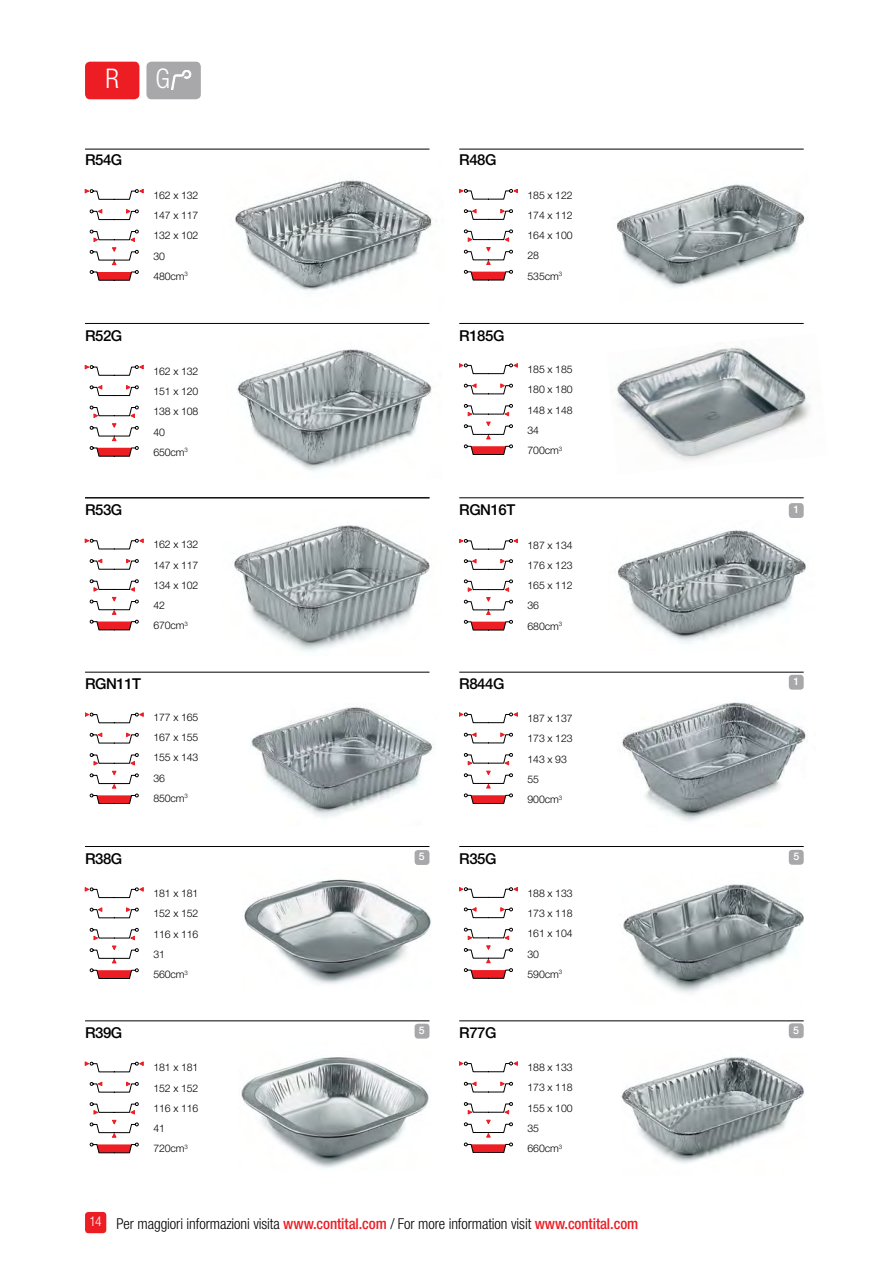
<style>
.page{position:relative;width:893px;height:1263px;background:#fff}
.page>*{position:absolute;margin:0;border:0;box-sizing:border-box;transform-origin:0 0}
.t1{font:300 condensed 27.15px "Helvetica Neue LT Std";color:#fff}
.t2{font:300 condensed 15px "Helvetica Neue LT Std";letter-spacing:-.005em;color:#000}
.t3{font:500 15px "Helvetica Neue LT Std";letter-spacing:-.03em;color:#000}
.t4{font:300 condensed 13.5px "Helvetica Neue LT Std";color:#fff}
.t5{font:300 10.5px/20.2px "Helvetica Neue LT Std";letter-spacing:-.01em;color:#000}
.t6{font:500 10.5px "Helvetica Neue LT Std";color:#fff}
.s1{font-weight:500;color:#ed1d24}
</style>
<div class="page">
<div style="left:85px;top:1212px;width:21px;height:21px;background:#ed1d24;border-radius:3px"></div>
<div style="left:146px;top:62px;width:55px;height:37px;background:#a8a8aa;border-radius:5px"></div>
<div style="left:85px;top:62px;width:54px;height:37px;background:#ed1d24;border-radius:5px"></div>
<svg style="left:171px;top:70px;width:20px;height:20px"></svg>
<img style="left:616px;top:184px;width:192px;height:104px">
<img style="left:618px;top:529px;width:188px;height:114px">
<img style="left:616px;top:346px;width:194px;height:115px">
<img style="left:250px;top:707px;width:185px;height:111px">
<img style="left:244px;top:863px;width:188px;height:121px">
<img style="left:241px;top:1057px;width:188px;height:111px">
<hr style="left:85px;top:149px;width:344px;height:1px;background:#000">
<hr style="left:85px;top:323px;width:344px;height:1px;background:#000">
<hr style="left:85px;top:672px;width:344px;height:1px;background:#000">
<hr style="left:85px;top:846px;width:344px;height:1px;background:#000">
<hr style="left:85px;top:1020px;width:344px;height:1px;background:#000">
<svg style="left:85px;top:713px;width:58px;height:91px"></svg>
<svg style="left:85px;top:887px;width:58px;height:92px"></svg>
<svg style="left:459px;top:189px;width:59px;height:91px"></svg>
<svg style="left:459px;top:363px;width:59px;height:92px"></svg>
<svg style="left:459px;top:539px;width:59px;height:91px"></svg>
<div style="left:415px;top:850px;width:14px;height:15px;background:#a8a8aa;border-radius:3px"></div>
<div style="left:789px;top:503px;width:15px;height:15px;background:#a8a8aa;border-radius:3px"></div>
<hr style="left:85px;top:497px;width:344px;height:1px;background:#000">
<svg style="left:85px;top:1061px;width:58px;height:76px"></svg>
<svg style="left:90px;top:1143px;width:49px;height:10px"></svg>
<img style="left:622px;top:702px;width:185px;height:119px">
<img style="left:623px;top:884px;width:181px;height:109px">
<img style="left:622px;top:1057px;width:183px;height:106px">
<hr style="left:459px;top:149px;width:345px;height:1px;background:#000">
<hr style="left:459px;top:323px;width:345px;height:1px;background:#000">
<hr style="left:459px;top:497px;width:345px;height:1px;background:#000">
<svg style="left:459px;top:712px;width:59px;height:92px"></svg>
<svg style="left:459px;top:887px;width:59px;height:91px"></svg>
<svg style="left:459px;top:1061px;width:59px;height:92px"></svg>
<div style="left:789px;top:675px;width:15px;height:15px;background:#a8a8aa;border-radius:3px"></div>
<div style="left:789px;top:1023px;width:15px;height:15px;background:#a8a8aa;border-radius:3px"></div>
<hr style="left:459px;top:672px;width:345px;height:1px;background:#000">
<hr style="left:459px;top:846px;width:345px;height:1px;background:#000">
<hr style="left:459px;top:1020px;width:345px;height:1px;background:#000">
<img style="left:237px;top:349px;width:195px;height:122px">
<img style="left:234px;top:525px;width:196px;height:127px">
<svg style="left:85px;top:365px;width:58px;height:91px"></svg>
<svg style="left:85px;top:539px;width:58px;height:75px"></svg>
<svg style="left:90px;top:620px;width:49px;height:10px"></svg>
<div style="left:415px;top:1024px;width:14px;height:14px;background:#a8a8aa;border-radius:3px"></div>
<div style="left:789px;top:850px;width:15px;height:15px;background:#a8a8aa;border-radius:3px"></div>
<img style="left:235px;top:179px;width:198px;height:112px">
<svg style="left:85px;top:189px;width:58px;height:91px"></svg>
<h1 class="t1" style="left:105px;top:62px;width:15px">R</h1>
<h1 class="t1" style="left:156px;top:62px;width:16px">G</h1>
<h2 class="t3" style="left:85px;top:151px;width:39px">R54G</h2>
<h2 class="t3" style="left:459px;top:151px;width:39px">R48G</h2>
<p class="t5" style="left:153px;top:185px;width:47px">162 x 132<br>147 x 117<br>132 x 102<br>30<br>480cm<sup>3</sup></p>
<p class="t5" style="left:527px;top:184px;width:47px">185 x 122<br>174 x 112<br>164 x 100<br>28<br>535cm<sup>3</sup></p>
<h2 class="t3" style="left:85px;top:327px;width:39px">R52G</h2>
<h2 class="t3" style="left:459px;top:327px;width:47px">R185G</h2>
<p class="t5" style="left:153px;top:361px;width:47px">162 x 132<br>151 x 120<br>138 x 108<br>40<br>650cm<sup>3</sup></p>
<p class="t5" style="left:527px;top:359px;width:47px">185 x 185<br>180 x 180<br>148 x 148<br>34<br>700cm<sup>3</sup></p>
<h2 class="t3" style="left:85px;top:500px;width:39px">R53G</h2>
<h2 class="t3" style="left:459px;top:501px;width:58px">RGN16T</h2>
<p class="t5" style="left:153px;top:534px;width:47px">162 x 132<br>147 x 117<br>134 x 102<br>42<br>670cm<sup>3</sup></p>
<p class="t5" style="left:527px;top:534px;width:47px">187 x 134<br>176 x 123<br>165 x 112<br>36<br>680cm<sup>3</sup></p>
<h2 class="t3" style="left:85px;top:674px;width:58px">RGN11T</h2>
<h2 class="t3" style="left:459px;top:675px;width:47px">R844G</h2>
<p class="t5" style="left:153px;top:707px;width:47px">177 x 165<br>167 x 155<br>155 x 143<br>36<br>850cm<sup>3</sup></p>
<p class="t5" style="left:527px;top:708px;width:47px">187 x 137<br>173 x 123<br>143 x 93<br>55<br>900cm<sup>3</sup></p>
<h2 class="t3" style="left:85px;top:849px;width:39px">R38G</h2>
<p class="t6" style="left:419px;top:850px;width:7px">5</p>
<h2 class="t3" style="left:459px;top:849px;width:39px">R35G</h2>
<p class="t5" style="left:153px;top:883px;width:47px">181 x 181<br>152 x 152<br>116 x 116<br>31<br>560cm<sup>3</sup></p>
<p class="t5" style="left:527px;top:883px;width:47px">188 x 133<br>173 x 118<br>161 x 104<br>30<br>590cm<sup>3</sup></p>
<h2 class="t3" style="left:85px;top:1024px;width:39px">R39G</h2>
<p class="t6" style="left:419px;top:1024px;width:7px">5</p>
<h2 class="t3" style="left:459px;top:1024px;width:39px">R77G</h2>
<p class="t5" style="left:153px;top:1057px;width:47px">181 x 181<br>152 x 152<br>116 x 116<br>41<br>720cm<sup>3</sup></p>
<p class="t5" style="left:527px;top:1057px;width:47px">188 x 133<br>173 x 118<br>155 x 100<br>35<br>660cm<sup>3</sup></p>
<p class="t4" style="left:90px;top:1213px;width:14px">14</p>
<h2 class="t2" style="left:117px;top:1215px;width:523px">Per maggiori informazioni visita <span class="s1">www.contital.com</span> / For more information visit <span class="s1">www.contital.com</span></h2>
<p class="t6" style="left:793px;top:503px;width:7px">1</p>
<p class="t6" style="left:793px;top:675px;width:7px">1</p>
<p class="t6" style="left:793px;top:850px;width:7px">5</p>
<p class="t6" style="left:793px;top:1024px;width:7px">5</p>
</div>
